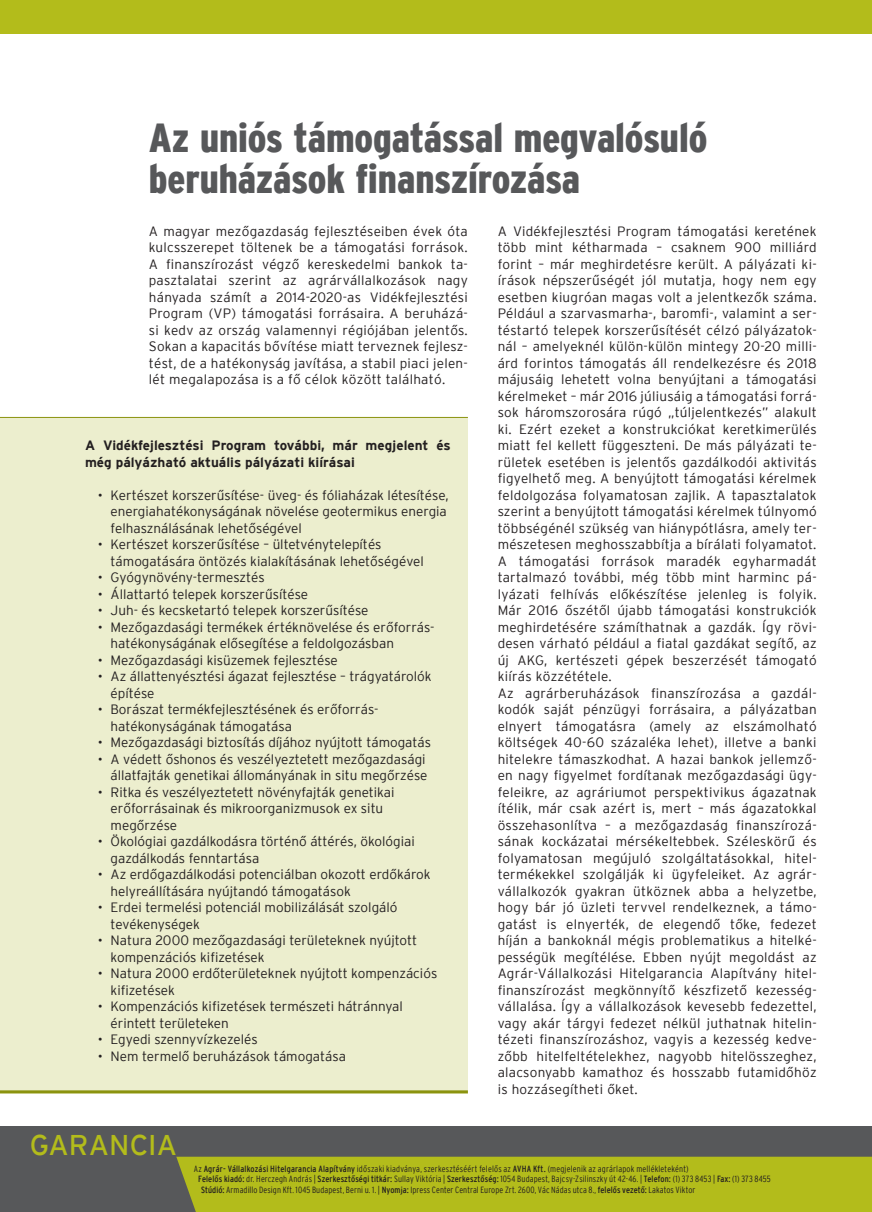
<style>
.page{position:relative;width:872px;height:1212px;background:#fff}
.page>*{position:absolute;margin:0;border:0;box-sizing:border-box;transform-origin:0 0}
.cim_box{font:40.5px/40.5px "Interstate Black Condensed HU";letter-spacing:-.005em;color:#57585a}
.t1{font:28.5px "Interstate Regular HU";color:#b3bc1b}
.text{font:13.5px/16.5px "Interstate Light HU";letter-spacing:.02em;color:#231f20;text-align:justify}
.text_box_bullet{font:13.5px/16.5px "Interstate Light HU";color:#231f20}
.text_bold{font:13.5px/16.5px "Interstate Bold HU";color:#231f20}
.t2{font:9px "Interstate Light Condensed HU";letter-spacing:.015em;color:#231f20}
.s1{font-family:"Interstate Regular Condensed HU"}
</style>
<div class="page">
<div style="left:0;top:417px;width:468px;height:677px;background:#eceece"></div>
<hr style="left:0;top:417px;width:468px;height:1px;background:#8b930f">
<hr style="left:0;top:1090px;width:468px;height:3px;background:#8b930f">
<div style="left:0;top:0;width:872px;height:34px;background:#b3bc1b"></div>
<div style="left:0;top:1127px;width:872px;height:85px;background:#57585a"></div>
<div style="left:176px;top:1157px;width:696px;height:55px;background:#b3bc1b"></div>
<p class="cim_box" style="left:149px;top:118px;width:560px">Az uniós támogatással megvalósuló beruházások finanszírozása</p>
<p class="text" style="left:149px;top:222px;width:320px">A magyar mezőgazdaság fejlesztéseiben évek óta kulcsszerepet töltenek be a támogatási források.<br>A finanszírozást végző kereskedelmi bankok ta&shy;pasztalatai szerint az agrárvállalkozások nagy hányada számít a 2014-2020-as Vidékfejlesztési Program (VP) támogatási forrásaira. A beruházá&shy;si kedv az ország valamennyi régiójában jelentős.<br>Sokan a kapacitás bővítése miatt terveznek fejlesz&shy;tést, de a hatékonyság javítása, a stabil piaci jelen&shy;lét megalapozása is a fő célok között található.</p>
<p class="text" style="left:497px;top:222px;width:320px">A Vidékfejlesztési Program támogatási keretének több mint kétharmada – csaknem 900 milliárd forint – már meghirdetésre került. A pályázati ki&shy;írások népszerűségét jól mutatja, hogy nem egy esetben kiugróan magas volt a jelentkezők száma.<br>Például a szarvasmarha-, baromfi-, valamint a ser&shy;téstartó telepek korszerűsítését célzó pályázatok&shy;nál – amelyeknél külön-külön mintegy 20-20 milli&shy;árd forintos támogatás áll rendelkezésre és 2018 májusáig lehetett volna benyújtani a támogatási kérelmeket – már 2016 júliusáig a támogatási forrá&shy;sok háromszorosára rúgó „túljelentkezés” alakult ki. Ezért ezeket a konstrukciókat keretkimerülés miatt fel kellett függeszteni. De más pályázati te&shy;rületek esetében is jelentős gazdálkodói aktivitás figyelhető meg. A benyújtott támogatási kérelmek feldolgozása folyamatosan zajlik. A tapasztalatok szerint a benyújtott támogatási kérelmek túlnyomó többségénél szükség van hiánypótlásra, amely ter&shy;mészetesen meghosszabbítja a bírálati folyamatot.</p>
<p class="text" style="left:497px;top:552px;width:320px">A támogatási források maradék egyharmadát tartalmazó további, még több mint harminc pá&shy;lyázati felhívás előkészítése jelenleg is folyik.<br>Már 2016 őszétől újabb támogatási konstrukciók meghirdetésére számíthatnak a gazdák. Így rövi&shy;desen várható például a fiatal gazdákat segítő, az új AKG, kertészeti gépek beszerzését támogató kiírás közzététele.</p>
<p class="text" style="left:497px;top:684px;width:320px">Az agrárberuházások finanszírozása a gazdál&shy;kodók saját pénzügyi forrásaira, a pályázatban elnyert támogatásra (amely az elszámolható költségek 40-60 százaléka lehet), illetve a banki hitelekre támaszkodhat. A hazai bankok jellemző&shy;en nagy figyelmet fordítanak mezőgazdasági ügy&shy;feleikre, az agráriumot perspektivikus ágazatnak ítélik, már csak azért is, mert – más ágazatokkal összehasonlítva – a mezőgazdaság finanszírozá&shy;sának kockázatai mérsékeltebbek. Széleskörű és folyamatosan megújuló szolgáltatásokkal, hitel&shy;termékekkel szolgálják ki ügyfeleiket. Az agrár&shy;vállalkozók gyakran ütköznek abba a helyzetbe, hogy bár jó üzleti tervvel rendelkeznek, a támo&shy;gatást is elnyerték, de elegendő tőke, fedezet híján a bankoknál mégis problematikus a hitelké&shy;pességük megítélése. Ebben nyújt megoldást az Agrár-Vállalkozási Hitelgarancia Alapítvány hitel&shy;finanszírozást megkönnyítő készfizető kezesség&shy;vállalása. Így a vállalkozások kevesebb fedezettel, vagy akár tárgyi fedezet nélkül juthatnak hitelin&shy;tézeti finanszírozáshoz, vagyis a kezesség kedve&shy;zőbb hitelfeltételekhez, nagyobb hitelösszeghez, alacsonyabb kamathoz és hosszabb futamidőhöz is hozzásegítheti őket.</p>
<p class="text_bold" style="left:85px;top:437px;width:367px">A Vidékfejlesztési Program további, már megjelent és még pályázható aktuális pályázati kiírásai</p>
<p class="text_box_bullet" style="left:111px;top:486px;width:339px;text-indent:-13px">• Kertészet korszerűsítése- üveg- és fóliaházak létesítése, energiahatékonyságának növelése geotermikus energia felhasználásának lehetőségével</p>
<p class="text_box_bullet" style="left:111px;top:536px;width:315px;text-indent:-13px">• Kertészet korszerűsítése – ültetvénytelepítés támogatására öntözés kialakításának lehetőségével</p>
<p class="text_box_bullet" style="left:98px;top:569px;width:168px">• Gyógynövény-termesztés</p>
<p class="text_box_bullet" style="left:98px;top:585px;width:212px">• Állattartó telepek korszerűsítése</p>
<p class="text_box_bullet" style="left:98px;top:602px;width:272px">• Juh- és kecsketartó telepek korszerűsítése</p>
<p class="text_box_bullet" style="left:111px;top:618px;width:325px;text-indent:-13px">• Mezőgazdasági termékek értéknövelése és erőforrás&shy;hatékonyságának elősegítése a feldolgozásban</p>
<p class="text_box_bullet" style="left:98px;top:651px;width:241px">• Mezőgazdasági kisüzemek fejlesztése</p>
<p class="text_box_bullet" style="left:111px;top:668px;width:323px;text-indent:-13px">• Az állattenyésztési ágazat fejlesztése – trágyatárolók építése</p>
<p class="text_box_bullet" style="left:111px;top:701px;width:269px;text-indent:-13px">• Borászat termékfejlesztésének és erőforrás&shy;hatékonyságának támogatása</p>
<p class="text_box_bullet" style="left:98px;top:734px;width:335px">• Mezőgazdasági biztosítás díjához nyújtott támogatás</p>
<p class="text_box_bullet" style="left:98px;top:750px;width:331px;text-align:right">• A védett őshonos és veszélyeztetett mezőgazdasági állatfajták genetikai állományának in situ megőrzése</p>
<p class="text_box_bullet" style="left:111px;top:783px;width:285px;text-indent:-13px">• Ritka és veszélyeztetett növényfajták genetikai erőforrásainak és mikroorganizmusok ex situ megőrzése</p>
<p class="text_box_bullet" style="left:111px;top:833px;width:306px;text-indent:-13px">• Ökológiai gazdálkodásra történő áttérés, ökológiai gazdálkodás fenntartása</p>
<p class="text_box_bullet" style="left:111px;top:866px;width:322px;text-indent:-13px">• Az erdőgazdálkodási potenciálban okozott erdőkárok helyreállítására nyújtandó támogatások</p>
<p class="text_box_bullet" style="left:111px;top:899px;width:288px;text-indent:-13px">• Erdei termelési potenciál mobilizálását szolgáló tevékenységek</p>
<p class="text_box_bullet" style="left:111px;top:932px;width:308px;text-indent:-13px">• Natura 2000 mezőgazdasági területeknek nyújtott kompenzációs kifizetések</p>
<p class="text_box_bullet" style="left:111px;top:965px;width:328px;text-indent:-13px">• Natura 2000 erdőterületeknek nyújtott kompenzációs kifizetések</p>
<p class="text_box_bullet" style="left:111px;top:998px;width:294px;text-indent:-13px">• Kompenzációs kifizetések természeti hátránnyal érintett területeken</p>
<p class="text_box_bullet" style="left:98px;top:1031px;width:161px">• Egyedi szennyvízkezelés</p>
<p class="text_box_bullet" style="left:98px;top:1047px;width:250px">• Nem termelő beruházások támogatása</p>
<p class="t1" style="left:30px;top:1128px;width:149px">GARANCIA</p>
<p class="t2" style="left:194px;top:1163px;width:496px">Az <span class="s1">Agrár- Vállalkozási Hitelgarancia Alapítvány</span> időszaki kiadványa, szerkesztéséért felelős az <span class="s1">AVHA Kft.</span> (megjelenik az agrárlapok mellékleteként)</p>
<p class="t2" style="left:198px;top:1174px;width:574px"><span class="s1">Felelős kiadó:</span> dr. Herczegh András | <span class="s1">Szerkesztőségi titkár:</span> Sullay Viktória | <span class="s1">Szerkesztőség:</span> 1054 Budapest, Bajcsy-Zsilinszky út 42-46. | <span class="s1">Telefon:</span> (1) 373 8453 | <span class="s1">Fax:</span> (1) 373 8455</p>
<p class="t2" style="left:201px;top:1184px;width:495px"><span class="s1">Stúdió:</span> Armadillo Design Kft. 1045 Budapest, Berni u. 1. | <span class="s1">Nyomja:</span> Ipress Center Central Europe Zrt. 2600, Vác Nádas utca 8., <span class="s1">felelős vezető:</span> Lakatos Viktor</p>
</div>
